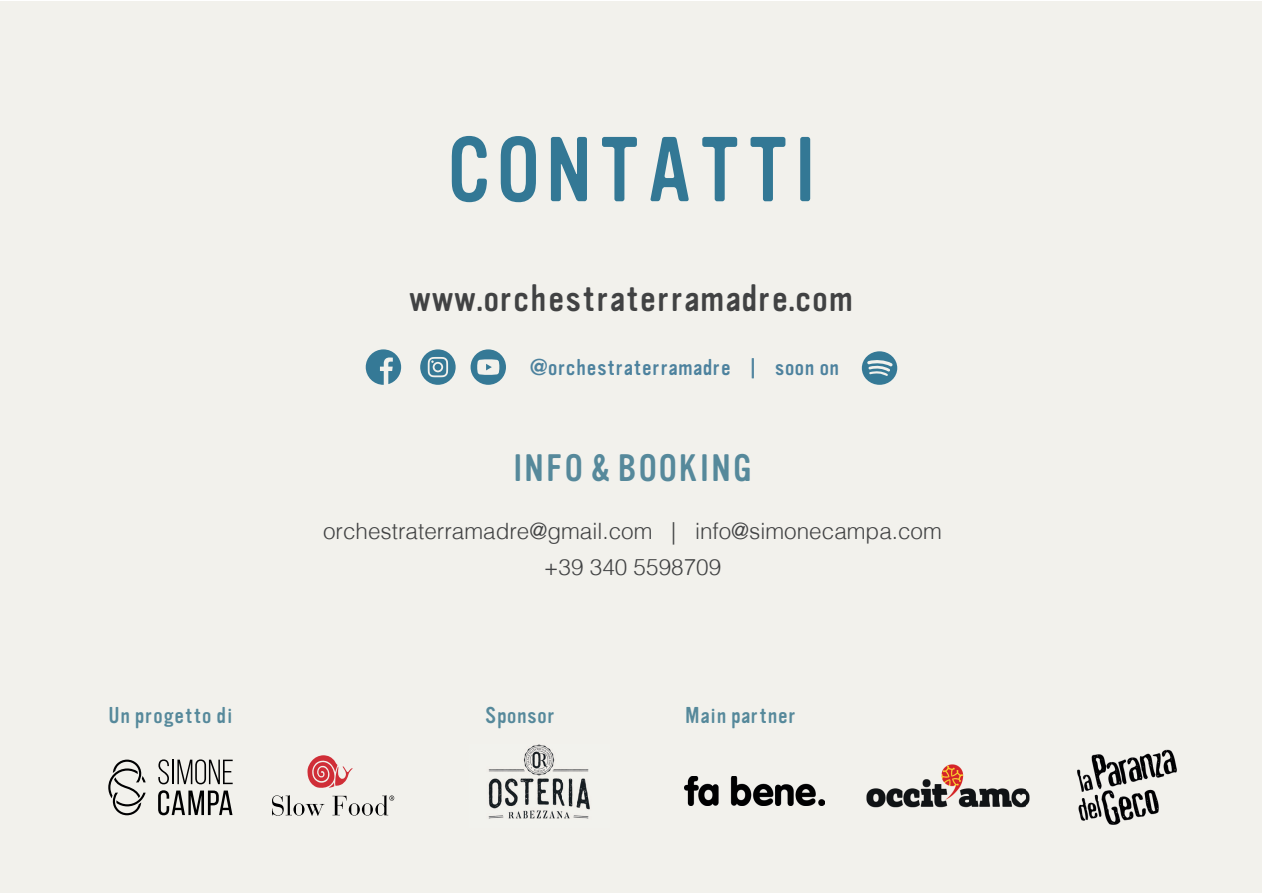
<style>
.page{position:relative;width:1263px;height:893px;background:#fff}
.page>*{position:absolute;margin:0;border:0;box-sizing:border-box;transform-origin:0 0}
.t1{font:90px "Vinyl";color:#337895}
.t2{font:37.5px "Vinyl";color:#414243}
.t3{font:37.5px "Vinyl";color:#56899b}
.t4{font:300 22.5px/36px "Helvetica";color:#414243;text-align:center}
.t5{font:22.5px "Vinyl";color:#56899b}
.t6{font:22.5px "Vinyl";color:#4d829e}
</style>
<div class="page">
<div style="left:0;top:1px;width:1261px;height:891px;background:#f2f1ec"></div>
<svg style="left:158px;top:759px;width:11px;height:25px"></svg>
<hr style="left:172px;top:760px;width:2px;height:24px;background:#000001">
<svg style="left:177px;top:759px;width:56px;height:25px"></svg>
<svg style="left:158px;top:790px;width:74px;height:25px"></svg>
<svg style="left:108px;top:760px;width:38px;height:55px"></svg>
<svg style="left:272px;top:795px;width:122px;height:21px"></svg>
<svg style="left:307px;top:755px;width:46px;height:33px"></svg>
<img style="left:488px;top:744px;width:102px;height:75px">
<img style="left:685px;top:776px;width:139px;height:30px">
<img style="left:866px;top:764px;width:161px;height:44px">
<img style="left:1027px;top:749px;width:150px;height:76px">
<svg style="left:420px;top:349px;width:36px;height:36px"></svg>
<svg style="left:366px;top:349px;width:35px;height:36px"></svg>
<svg style="left:471px;top:349px;width:35px;height:36px"></svg>
<svg style="left:862px;top:351px;width:35px;height:34px"></svg>
<h1 class="t1" style="left:445px;top:121px;width:375px">CONTATTI</h1>
<h2 class="t2" style="left:409px;top:277px;width:446px">www.orchestraterramadre.com</h2>
<p class="t6" style="left:530px;top:355px;width:311px">@orchestraterramadre | soon on</p>
<h2 class="t3" style="left:512px;top:447px;width:242px">INFO &amp; BOOKING</h2>
<p class="t4" style="left:323px;top:513px;width:620px">orchestraterramadre@gmail.com | info@simonecampa.com +39 340 5598709</p>
<p class="t5" style="left:108px;top:702px;width:126px">Un progetto di</p>
<p class="t5" style="left:484px;top:702px;width:72px">Sponsor</p>
<p class="t5" style="left:685px;top:702px;width:113px">Main partner</p>
</div>
